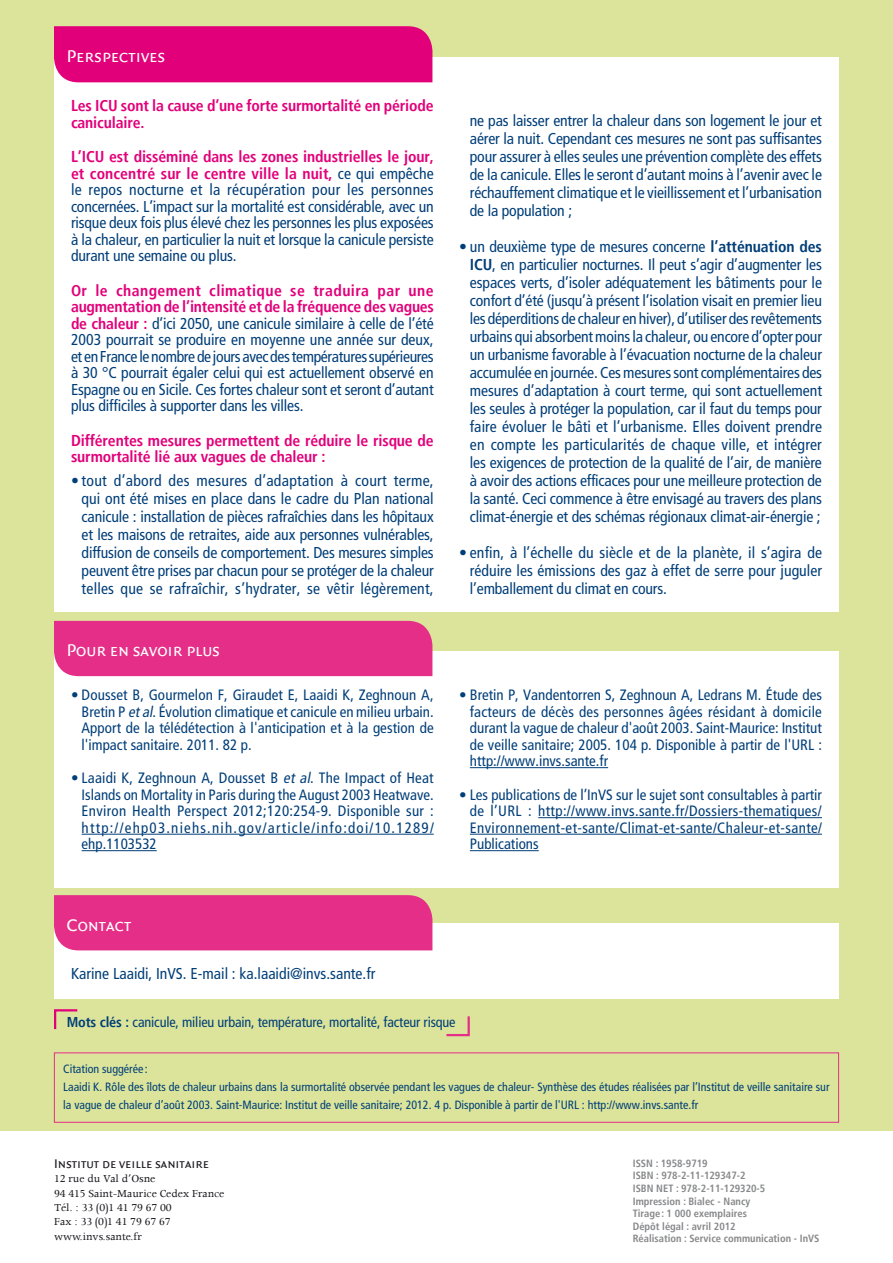
<style>
.page{position:relative;width:893px;height:1263px;background:#dbe49a}
.page>*{position:absolute;margin:0;border:0;box-sizing:border-box;transform-origin:0 0}
.t1{font:18px "Quadraat Sans Caps";color:#fff}
.t2{font:condensed 15.75px/18px "Frutiger";letter-spacing:-.01em;color:#003e78;text-align:justify}
.t3{font:700 condensed 15.75px/16.5px "Frutiger";letter-spacing:-.01em;color:#e2007a}
.t4{font:condensed 15px/16.5px "Frutiger";letter-spacing:.005em;color:#003e78;text-align:justify}
.t5{font:condensed 14.25px "Frutiger";letter-spacing:-.01em;color:#003e78}
.t6{font:13.5px "Quadraat Sans Caps";color:#1a171c}
.t7{font:condensed 12px/18px "Frutiger";color:#003e78}
.t8{font:12px/14.4px "Apollo";color:#1a171c}
.t9{font:700 condensed 10.5px/12.6px "Frutiger";color:#87888a}
.s1{font-weight:700;color:#e2007a}
.s2{font-style:italic}
.s3{font-weight:700}
</style>
<div class="page">
<div style="left:0;top:1131px;width:893px;height:132px;background:#fff"></div>
<div style="left:54px;top:651px;width:785px;height:236px;background:#fff"></div>
<hr style="left:82px;top:834px;width:352px;height:1px;background:#003e78">
<hr style="left:82px;top:850px;width:75px;height:1px;background:#003e78">
<hr style="left:470px;top:767px;width:138px;height:1px;background:#003e78">
<hr style="left:538px;top:817px;width:284px;height:1px;background:#003e78">
<hr style="left:470px;top:834px;width:352px;height:1px;background:#003e78">
<hr style="left:470px;top:850px;width:69px;height:1px;background:#003e78">
<div style="left:54px;top:621px;width:378px;height:55px;background:#e52e87"></div>
<div style="left:54px;top:923px;width:785px;height:76px;background:#fff"></div>
<div style="left:54px;top:895px;width:378px;height:55px;background:#e52e87"></div>
<div style="left:54px;top:57px;width:785px;height:555px;background:#fff"></div>
<div style="left:54px;top:26px;width:378px;height:56px;background:#e2007a"></div>
<div style="left:54px;top:1052px;width:785px;height:71px;border:1px solid #e52e87"></div>
<svg style="left:54px;top:1009px;width:24px;height:21px"></svg>
<svg style="left:446px;top:1016px;width:24px;height:21px"></svg>
<p class="t1" style="left:67px;top:46px;width:100px">Perspectives</p>
<p class="t3" style="left:71px;top:98px;width:364px">Les ICU sont la cause d’une forte surmortalité en période caniculaire.</p>
<p class="t2" style="left:71px;top:149px;width:365px;line-height:16.5px"><span class="s1">L’ICU est disséminé dans les zones industrielles le jour, et concentré sur le centre ville la nuit,</span> ce qui empêche le repos nocturne et la récupération pour les personnes concernées. L’impact sur la mortalité est considérable, avec un risque deux fois plus élevé chez les personnes les plus exposées à la chaleur, en particulier la nuit et lorsque la canicule persiste durant une semaine ou plus.</p>
<p class="t2" style="left:71px;top:282px;width:365px;line-height:16.5px"><span class="s1">Or le changement climatique se traduira par une augmentation de l’intensité et de la fréquence des vagues de chaleur :</span> d’ici 2050, une canicule similaire à celle de l’été 2003 pourrait se produire en moyenne une année sur deux, etenFrancelenombredejoursavecdestempératuressupérieures à 30 °C pourrait égaler celui qui est actuellement observé en Espagne ou en Sicile. Ces fortes chaleur sont et seront d’autant plus difficiles à supporter dans les villes.</p>
<p class="t3" style="left:71px;top:432px;width:364px">Différentes mesures permettent de réduire le risque de surmortalité lié aux vagues de chaleur :</p>
<p class="t2" style="left:82px;top:472px;width:354px;text-indent:-11px">• tout d’abord des mesures d’adaptation à court terme, qui ont été mises en place dans le cadre du Plan national canicule : installation de pièces rafraîchies dans les hôpitaux et les maisons de retraites, aide aux personnes vulnérables, diffusion de conseils de comportement. Des mesures simples peuvent être prises par chacun pour se protéger de la chaleur telles que se rafraîchir, s’hydrater, se vêtir légèrement,</p>
<p class="t1" style="left:67px;top:640px;width:155px">Pour en savoir plus</p>
<p class="t4" style="left:82px;top:687px;width:354px;text-indent:-11px">• Dousset B, Gourmelon F, Giraudet E, Laaidi K, Zeghnoun A, Bretin P <span class="s2">etal</span>. Évolution climatique et canicule en milieu urbain.<br>Apport de la télédétection à l'anticipation et à la gestion de l'impact sanitaire. 2011. 82 p.</p>
<p class="t4" style="left:82px;top:770px;width:354px;text-indent:-11px">• Laaidi K, Zeghnoun A, Dousset B <span class="s2">et al</span>. The Impact of Heat Islands on Mortality in Paris during the August 2003 Heatwave.<br>Environ Health Perspect 2012;120:254-9. Disponible sur : http://ehp03.niehs.nih.gov/article/info:doi/10.1289/ ehp.1103532</p>
<p class="t2" style="left:470px;top:112px;width:354px">ne pas laisser entrer la chaleur dans son logement le jour et aérer la nuit. Cependant ces mesures ne sont pas suffisantes pour assurer à elles seules une prévention complète des effets de la canicule. Elles le seront d’autant moins à l’avenir avec le réchauffement climatique et le vieillissement et l’urbanisation de la population ;</p>
<p class="t2" style="left:470px;top:238px;width:354px;text-indent:-11px">• un deuxième type de mesures concerne <span class="s3">l’atténuation des ICU</span>, en particulier nocturnes. Il peut s’agir d’augmenter les espaces verts, d’isoler adéquatement les bâtiments pour le confort d’été (jusqu’à présent l’isolation visait en premier lieu les déperditions de chaleur en hiver), d’utiliser desrevêtements urbains qui absorbentmoinsla chaleur, ou encore d’opter pour un urbanisme favorable à l’évacuation nocturne de la chaleur accumulée en journée. Cesmesuressontcomplémentaires des mesures d’adaptation à court terme, qui sont actuellement les seules à protéger la population, car il faut du temps pour faire évoluer le bâti et l’urbanisme. Elles doivent prendre en compte les particularités de chaque ville, et intégrer les exigences de protection de la qualité de l’air, de manière à avoir des actions efficaces pour une meilleure protection de la santé. Ceci commence à être envisagé au travers des plans climat-énergie et des schémas régionaux climat-air-énergie ;</p>
<p class="t2" style="left:470px;top:544px;width:354px;text-indent:-11px">• enfin, à l’échelle du siècle et de la planète, il s’agira de réduire les émissions des gaz à effet de serre pour juguler l’emballement du climat en cours.</p>
<p class="t4" style="left:470px;top:687px;width:354px;text-indent:-11px">• Bretin P, Vandentorren S, Zeghnoun A, Ledrans M. Étude des facteurs de décès des personnes âgées résidant à domicile durant la vague de chaleur d'août 2003. Saint-Maurice: Institut de veille sanitaire; 2005. 104 p. Disponible à partir de l'URL : http://www.invs.sante.fr</p>
<p class="t4" style="left:470px;top:786px;width:354px;text-indent:-11px">• Les publications de l’InVS sur le sujet sont consultables à partir de l’URL : http://www.invs.sante.fr/Dossiers-thematiques/ Environnement-et-sante/Climat-et-sante/Chaleur-et-sante/ Publications</p>
<p class="t1" style="left:67px;top:914px;width:66px">Contact</p>
<p class="t2" style="left:71px;top:965px;width:306px">Karine Laaidi, InVS. E-mail : ka.laaidi@invs.sante.fr</p>
<p class="t5" style="left:67px;top:1014px;width:390px"><span class="s3">Mots clés :</span> canicule, milieu urbain, température, mortalité, facteur risque</p>
<p class="t7" style="left:63px;top:1059px;width:768px">Citation suggérée :<br>Laaidi K. Rôle des îlots de chaleur urbains dans la surmortalité observée pendant les vagues de chaleur- Synthèse des études réalisées par l’Institut de veille sanitaire sur la vague de chaleur d’août 2003. Saint-Maurice: Institut de veille sanitaire; 2012. 4 p. Disponible à partir de l'URL : http://www.invs.sante.fr</p>
<p class="t6" style="left:54px;top:1156px;width:156px">Institut de veille sanitaire</p>
<p class="t8" style="left:54px;top:1171px;width:172px">12 rue du Val d’Osne<br>94 415 Saint-Maurice Cedex France<br>Tél. : 33 (0)1 41 79 67 00<br>Fax : 33 (0)1 41 79 67 67 www.invs.sante.fr</p>
<p class="t9" style="left:633px;top:1157px;width:188px">ISSN : 1958-9719<br>ISBN : 978-2-11-129347-2<br>ISBN NET : 978-2-11-129320-5<br>Impression : Bialec - Nancy<br>Tirage : 1 000 exemplaires<br>Dépôt légal : avril 2012<br>Réalisation : Service communication - InVS</p>
</div>
